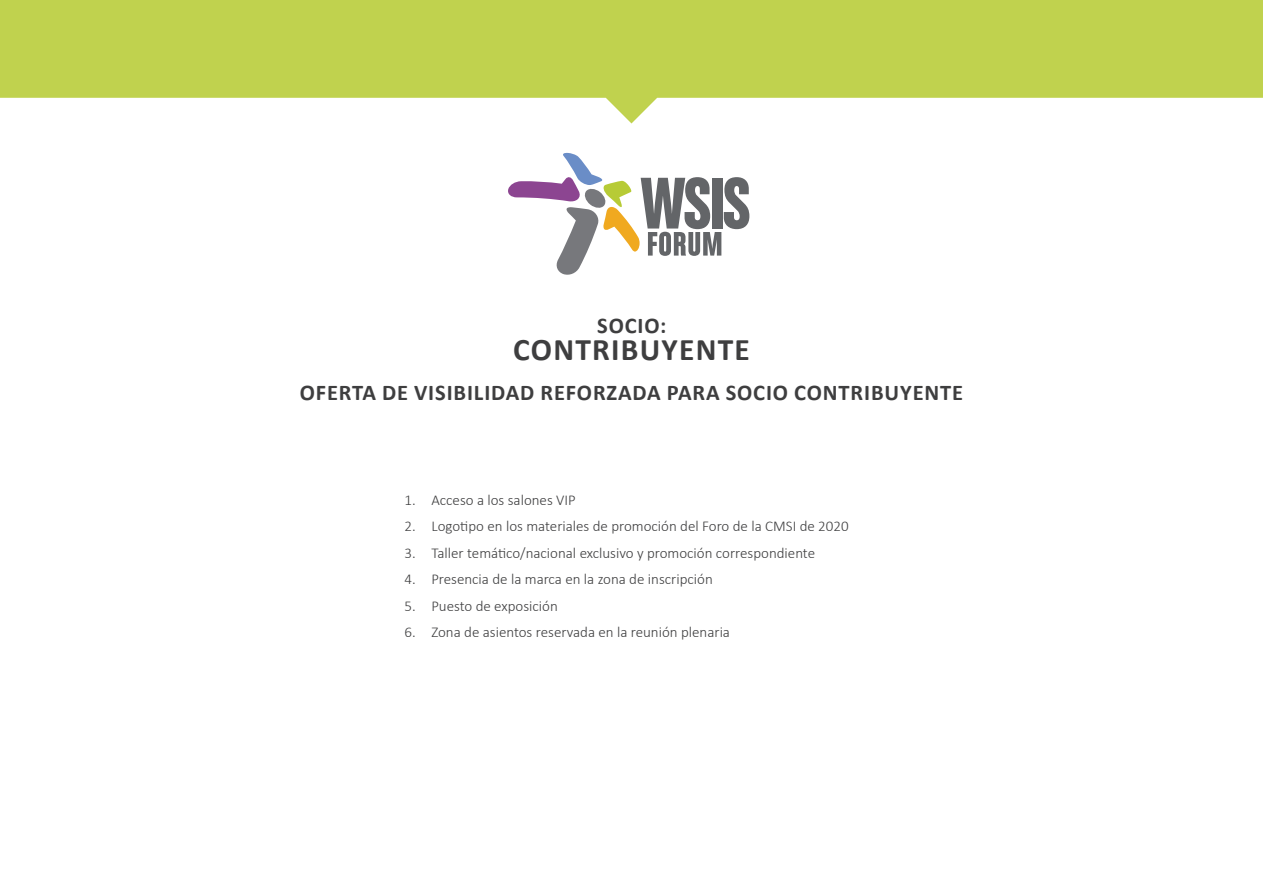
<style>
.page{position:relative;width:1263px;height:893px;background:#fff}
.page>*{position:absolute;margin:0;border:0;box-sizing:border-box;transform-origin:0 0}
.t1{font:700 31.5px "Calibri";letter-spacing:.04em;color:#3e3e3f}
.t2{font:700 22.5px "Calibri";letter-spacing:.04em;color:#3e3e3f}
.t3{font:300 15px "Calibri";color:#3e3e3f}
</style>
<div class="page">
<svg style="left:508px;top:153px;width:241px;height:122px"></svg>
<svg style="left:0;top:0;width:1263px;height:123px;fill:#c0d24e"></svg>
<p class="t2" style="left:597px;top:309px;width:71px">SOCIO:</p>
<p class="t1" style="left:513px;top:327px;width:238px">CONTRIBUYENTE</p>
<p class="t2" style="left:300px;top:376px;width:665px">OFERTA DE VISIBILIDAD REFORZADA PARA SOCIO CONTRIBUYENTE</p>
<p class="t3" style="left:404px;top:490px;width:173px">1. Acceso a los salones VIP</p>
<p class="t3" style="left:404px;top:517px;width:446px">2. Logotipo en los materiales de promoción del Foro de la CMSI de 2020</p>
<p class="t3" style="left:404px;top:543px;width:412px">3. Taller temático/nacional exclusivo y promoción correspondiente</p>
<p class="t3" style="left:404px;top:570px;width:310px">4. Presencia de la marca en la zona de inscripción</p>
<p class="t3" style="left:404px;top:596px;width:155px">5. Puesto de exposición</p>
<p class="t3" style="left:404px;top:623px;width:327px">6. Zona de asientos reservada en la reunión plenaria</p>
</div>
